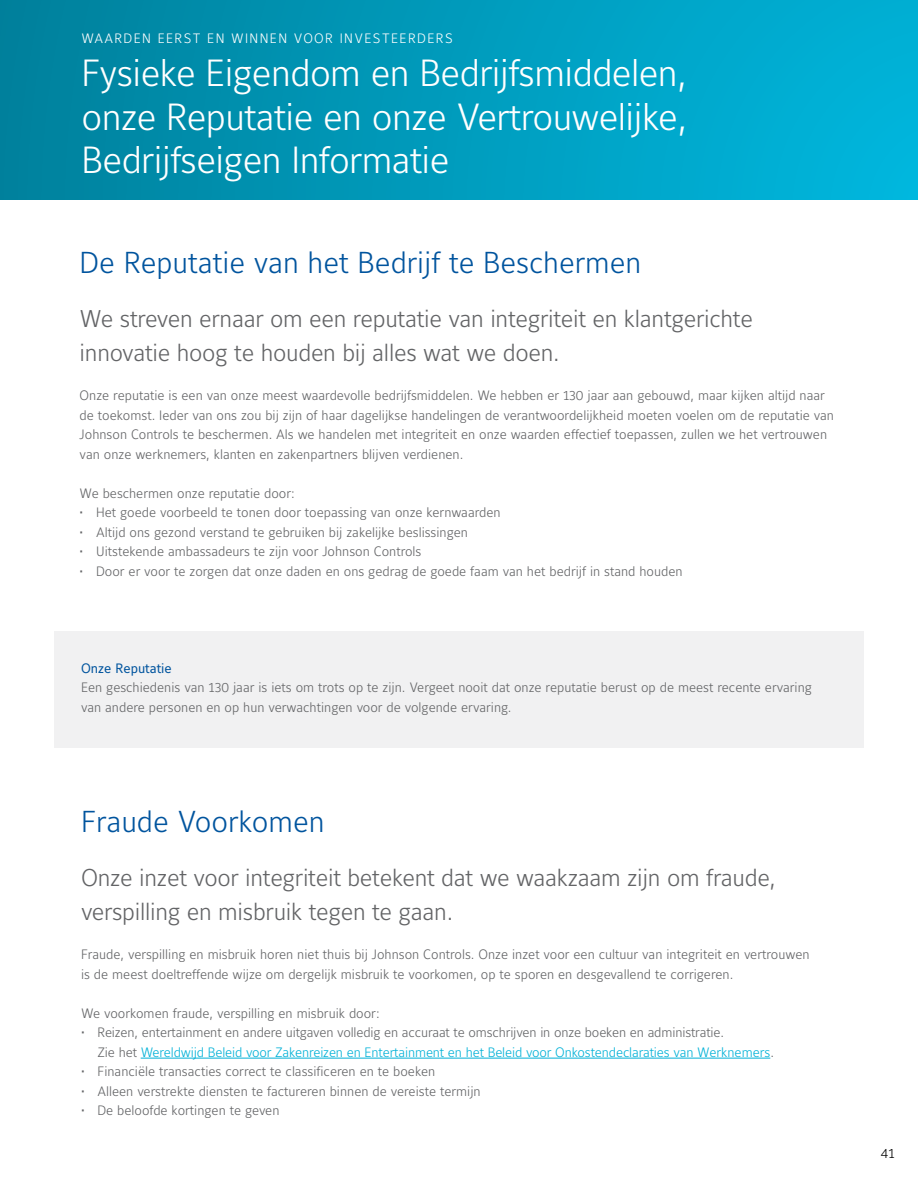
<style>
.page{position:relative;width:918px;height:1188px;background:#fff}
.page>*{position:absolute;margin:0;border:0;box-sizing:border-box;transform-origin:0 0}
.t1{font:37.5px/43.5px "Maurea Light Lf";letter-spacing:-.015em;color:#fff;text-align:justify}
.t2{font:30px "Maurea Light Lf";color:#00549e}
.t3{font:24px/34.5px "Maurea Light Lf";letter-spacing:-.01em;color:#636466}
.t4{font:13.5px/19.5px "Maurea Light Lf";color:#636466}
.t5{font:13.5px "Maurea Light Lf";letter-spacing:.1em;color:#fff}
.t6{font:13.5px "Maurea";color:#00549e}
.t7{font:13.5px "Maurea Light Lf";color:#000}
.s1{color:#00b1d7}
</style>
<div class="page">
<div style="left:0;top:0;width:918px;height:200px;background:linear-gradient(to right,#00819d,#00b5dc)"></div>
<div style="left:54px;top:631px;width:810px;height:117px;background:#f1f1f2"></div>
<hr style="left:141px;top:1058px;width:629px;height:1px;background:#00b1d7">
<p class="t5" style="left:82px;top:31px;width:373px">WAARDEN EERST EN WINNEN VOOR INVESTEERDERS</p>
<h1 class="t1" style="left:82px;top:54px;width:607px">Fysieke Eigendom en Bedrijfsmiddelen, onze Reputatie en onze Vertrouwelijke, Bedrijfseigen Informatie</h1>
<h2 class="t2" style="left:80px;top:246px;width:563px">De Reputatie van het Bedrijf te Beschermen</h2>
<h3 class="t3" style="left:80px;top:302px;width:675px">We streven ernaar om een reputatie van integriteit en klantgerichte innovatie hoog te houden bij alles wat we doen.</h3>
<p class="t4" style="left:80px;top:386px;width:756px">Onze reputatie is een van onze meest waardevolle bedrijfsmiddelen. We hebben er 130 jaar aan gebouwd, maar kijken altijd naar de toekomst. Ieder van ons zou bij zijn of haar dagelijkse handelingen de verantwoordelijkheid moeten voelen om de reputatie van Johnson Controls te beschermen. Als we handelen met integriteit en onze waarden effectief toepassen, zullen we het vertrouwen van onze werknemers, klanten en zakenpartners blijven verdienen.</p>
<p class="t4" style="left:80px;top:484px;width:217px">We beschermen onze reputatie door:</p>
<p class="t4" style="left:80px;top:503px;width:423px">• Het goede voorbeeld te tonen door toepassing van onze kernwaarden</p>
<p class="t4" style="left:80px;top:523px;width:390px">• Altijd ons gezond verstand te gebruiken bij zakelijke beslissingen</p>
<p class="t4" style="left:80px;top:542px;width:343px">• Uitstekende ambassadeurs te zijn voor Johnson Controls</p>
<p class="t4" style="left:80px;top:562px;width:605px">• Door er voor te zorgen dat onze daden en ons gedrag de goede faam van het bedrijf in stand houden</p>
<p class="t6" style="left:81px;top:661px;width:92px">Onze Reputatie</p>
<p class="t4" style="left:81px;top:679px;width:732px">Een geschiedenis van 130 jaar is iets om trots op te zijn. Vergeet nooit dat onze reputatie berust op de meest recente ervaring van andere personen en op hun verwachtingen voor de volgende ervaring.</p>
<h2 class="t2" style="left:81px;top:805px;width:245px">Fraude Voorkomen</h2>
<h3 class="t3" style="left:81px;top:861px;width:697px">Onze inzet voor integriteit betekent dat we waakzaam zijn om fraude, verspilling en misbruik tegen te gaan.</h3>
<p class="t4" style="left:81px;top:946px;width:730px">Fraude, verspilling en misbruik horen niet thuis bij Johnson Controls. Onze inzet voor een cultuur van integriteit en vertrouwen is de meest doeltreffende wijze om dergelijk misbruik te voorkomen, op te sporen en desgevallend te corrigeren.</p>
<p class="t4" style="left:81px;top:1004px;width:300px">We voorkomen fraude, verspilling en misbruik door:</p>
<p class="t4" style="left:97px;top:1024px;width:678px;text-indent:-16px">• Reizen, entertainment en andere uitgaven volledig en accuraat te omschrijven in onze boeken en administratie.<br>Zie het <span class="s1">Wereldwijd Beleid voor Zakenreizen en Entertainment en het Beleid voor Onkostendeclaraties van Werknemers</span>.</p>
<p class="t4" style="left:81px;top:1063px;width:356px">• Financiële transacties correct te classificeren en te boeken</p>
<p class="t4" style="left:81px;top:1082px;width:401px">• Alleen verstrekte diensten te factureren binnen de vereiste termijn</p>
<p class="t4" style="left:81px;top:1102px;width:200px">• De beloofde kortingen te geven</p>
<p class="t7" style="left:881px;top:1145px;width:15px">41</p>
</div>
